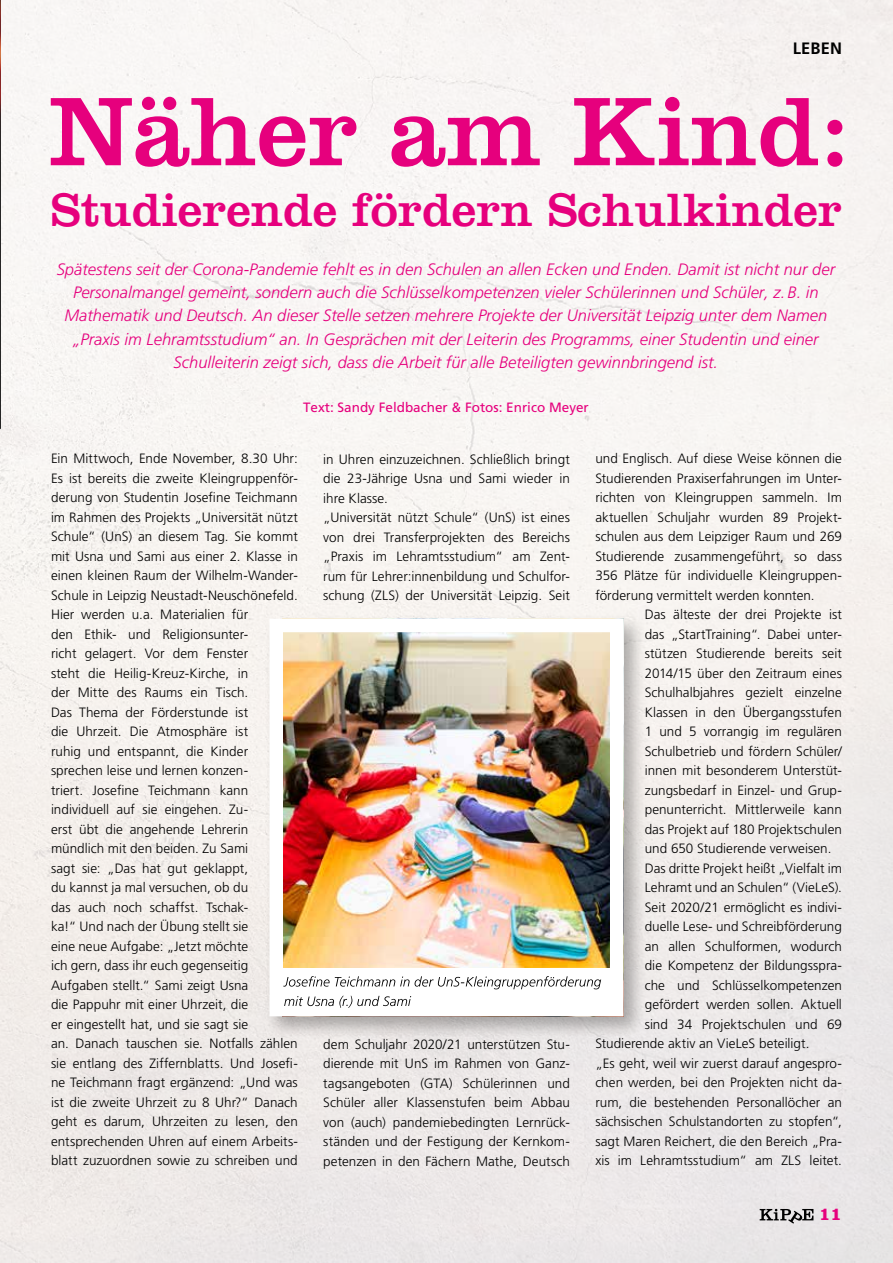
<style>
.page{position:relative;width:893px;height:1263px;background:#fff}
.page>*{position:absolute;margin:0;border:0;box-sizing:border-box;transform-origin:0 0}
.t1{font:101.25px "Clarendon LT";color:#e6007d}
.t2{font:48.6px "Clarendon LT";color:#e6007d}
.t3{font:700 18.6px "Clarendon LT";color:#e6007d}
.t4{font:italic 300 16.5px/23.2px "Frutiger LT";color:#e6007d;text-align:center}
.t5{font:700 16.5px "Frutiger LT";letter-spacing:.01em;color:#000}
.t6{font:300 13.5px/19.5px "Frutiger LT";letter-spacing:.005em;color:#000}
.t7{font:13.5px "Frutiger LT";color:#e6007d}
</style>
<div class="page">
<div style="left:0;top:0;width:893px;height:1263px;background:linear-gradient(to right,#f6f2ef,#f2efee)"></div>
<svg style="left:760px;top:1209px;width:53px;height:15px"></svg>
<div style="left:264px;top:613px;width:383px;height:426px;background:#000;opacity:.3"></div>
<img style="left:284px;top:634px;width:324px;height:334px">
<div style="left:269px;top:619px;width:354px;height:397px;border:14px solid #fff"></div>
<div style="left:275px;top:968px;width:342px;height:45px;background:#fff"></div>
<svg style="left:284px;top:996px;width:127px;height:12px"></svg>
<svg style="left:283px;top:976px;width:318px;height:13px"></svg>
<img style="left:0;top:0;width:1px;height:429px">
<p class="t5" style="left:793px;top:39px;width:51px">LEBEN</p>
<h1 class="t1" style="left:49px;top:72px;width:803px">Näher am Kind:</h1>
<h2 class="t2" style="left:51px;top:181px;width:793px">Studierende fördern Schulkinder</h2>
<p class="t4" style="left:57px;top:258px;width:780px">Spätestens seit der Corona-Pandemie fehlt es in den Schulen an allen Ecken und Enden. Damit ist nicht nur der Personalmangel gemeint, sondern auch die Schlüsselkompetenzen vieler Schülerinnen und Schüler, z.B. in Mathematik und Deutsch. An dieser Stelle setzen mehrere Projekte der Universität Leipzig unter dem Namen „Praxis im Lehramtsstudium“ an. In Gesprächen mit der Leiterin des Programms, einer Studentin und einer Schulleiterin zeigt sich, dass die Arbeit für alle Beteiligten gewinnbringend ist.</p>
<p class="t7" style="left:303px;top:400px;width:287px">Text: Sandy Feldbacher &amp; Fotos: Enrico Meyer</p>
<p class="t6" style="left:51px;top:449px;width:248px">Ein Mittwoch, Ende November, 8.30 Uhr:<br>Es ist bereits die zweite Kleingruppenför&shy;derung von Studentin Josefine Teichmann im Rahmen des Projekts „Universität nützt Schule“ (UnS) an diesem Tag. Sie kommt mit Usna und Sami aus einer 2. Klasse in einen kleinen Raum der Wilhelm-Wander-Schule in Leipzig Neustadt-Neuschönefeld.<br>Hier werden u.a. Materialien für<br>den Ethik- und Religionsunter-<br>richt gelagert. Vor dem Fenster<br>steht die Heilig-Kreuz-Kirche, in<br>der Mitte des Raums ein Tisch.<br>Das Thema der Förderstunde ist<br>die Uhrzeit. Die Atmosphäre ist<br>ruhig und entspannt, die Kinder sprechen leise und lernen konzen-<br>triert. Josefine Teichmann kann individuell auf sie eingehen. Zu-<br>erst übt die angehende Lehrerin mündlich mit den beiden. Zu Sami<br>sagt sie: „Das hat gut geklappt,<br>du kannst ja mal versuchen, ob du<br>das auch noch schaffst. Tschak-<br>ka!“ Und nach der Übung stellt sie<br>eine neue Aufgabe: „Jetzt möchte<br>ich gern, dass ihr euch gegenseitig Aufgaben stellt.“ Sami zeigt Usna<br>die Pappuhr mit einer Uhrzeit, die<br>er eingestellt hat, und sie sagt sie<br>an. Danach tauschen sie. Notfalls zählen sie entlang des Ziffernblatts. Und Josefi&shy;ne Teichmann fragt ergänzend: „Und was ist die zweite Uhrzeit zu 8 Uhr?“ Danach geht es darum, Uhrzeiten zu lesen, den entsprechenden Uhren auf einem Arbeits&shy;blatt zuzuordnen sowie zu schreiben und</p>
<p class="t6" style="left:595px;top:449px;width:248px;text-align:justify">und Englisch. Auf diese Weise können die Studierenden Praxiserfahrungen im Unter&shy;richten von Kleingruppen sammeln. Im aktuellen Schuljahr wurden 89 Projekt&shy;schulen aus dem Leipziger Raum und 269<br>Studierende zusammengeführt, so dass 356 Plätze für individuelle Kleingruppen&shy;förderung vermittelt werden konnten.</p>
<p class="t6" style="left:323px;top:449px;width:248px">in Uhren einzuzeichnen. Schließlich bringt die 23-Jährige Usna und Sami wieder in ihre Klasse.<br>„Universität nützt Schule“ (UnS) ist eines von drei Transferprojekten des Bereichs „Praxis im Lehramtsstudium“ am Zent&shy;rum für Lehrer:innenbildung und Schulfor&shy;schung (ZLS) der Universität Leipzig. Seit</p>
<p class="t6" style="left:645px;top:605px;width:199px">Das älteste der drei Projekte ist</p>
<p class="t6" style="left:645px;top:624px;width:199px">das „StartTraining“. Dabei unter-</p>
<p class="t6" style="left:645px;top:644px;width:199px">stützen Studierende bereits seit</p>
<p class="t6" style="left:645px;top:663px;width:199px">2014/15 über den Zeitraum eines</p>
<p class="t6" style="left:645px;top:683px;width:199px">Schulhalbjahres gezielt einzelne</p>
<p class="t6" style="left:645px;top:702px;width:199px">Klassen in den Übergangsstufen</p>
<p class="t6" style="left:645px;top:722px;width:199px">1 und 5 vorrangig im regulären</p>
<p class="t6" style="left:645px;top:741px;width:199px">Schulbetrieb und fördern Schüler/</p>
<p class="t6" style="left:645px;top:761px;width:199px">innen mit besonderem Unterstüt-</p>
<p class="t6" style="left:645px;top:780px;width:199px">zungsbedarf in Einzel- und Grup-</p>
<p class="t6" style="left:645px;top:800px;width:199px">penunterricht. Mittlerweile kann</p>
<p class="t6" style="left:645px;top:819px;width:199px">das Projekt auf 180 Projektschulen</p>
<p class="t6" style="left:645px;top:839px;width:188px">und 650 Studierende verweisen.</p>
<p class="t6" style="left:645px;top:858px;width:199px">Das dritte Projekt heißt „Vielfalt im</p>
<p class="t6" style="left:645px;top:878px;width:199px">Lehramt und an Schulen“ (VieLeS).</p>
<p class="t6" style="left:645px;top:897px;width:199px">Seit 2020/21 ermöglicht es indivi-</p>
<p class="t6" style="left:645px;top:917px;width:199px">duelle Lese- und Schreibförderung</p>
<p class="t6" style="left:645px;top:936px;width:199px">an allen Schulformen, wodurch</p>
<p class="t6" style="left:645px;top:956px;width:199px">die Kompetenz der Bildungsspra-</p>
<p class="t6" style="left:645px;top:975px;width:199px">che und Schlüsselkompetenzen</p>
<p class="t6" style="left:645px;top:995px;width:199px">gefördert werden sollen. Aktuell</p>
<p class="t6" style="left:645px;top:1014px;width:199px">sind 34 Projektschulen und 69</p>
<p class="t6" style="left:595px;top:1034px;width:216px">Studierende aktiv an VieLeS beteiligt.</p>
<p class="t6" style="left:595px;top:1053px;width:248px">„Es geht, weil wir zuerst darauf angespro-</p>
<p class="t6" style="left:595px;top:1073px;width:248px">chen werden, bei den Projekten nicht da-</p>
<p class="t6" style="left:595px;top:1092px;width:248px">rum, die bestehenden Personallöcher an</p>
<p class="t6" style="left:595px;top:1112px;width:248px">sächsischen Schulstandorten zu stopfen“,</p>
<p class="t6" style="left:595px;top:1131px;width:248px">sagt Maren Reichert, die den Bereich „Pra-</p>
<p class="t6" style="left:595px;top:1151px;width:248px">xis im Lehramtsstudium“ am ZLS leitet.</p>
<p class="t6" style="left:323px;top:1034px;width:248px;text-align:justify">dem Schuljahr 2020/21 unterstützen Stu&shy;dierende mit UnS im Rahmen von Ganz&shy;tagsangeboten (GTA) Schülerinnen und Schüler aller Klassenstufen beim Abbau von (auch) pandemiebedingten Lernrück&shy;ständen und der Festigung der Kernkom&shy;petenzen in den Fächern Mathe, Deutsch</p>
<h3 class="t3" style="left:819px;top:1203px;width:24px">11</h3>
</div>
